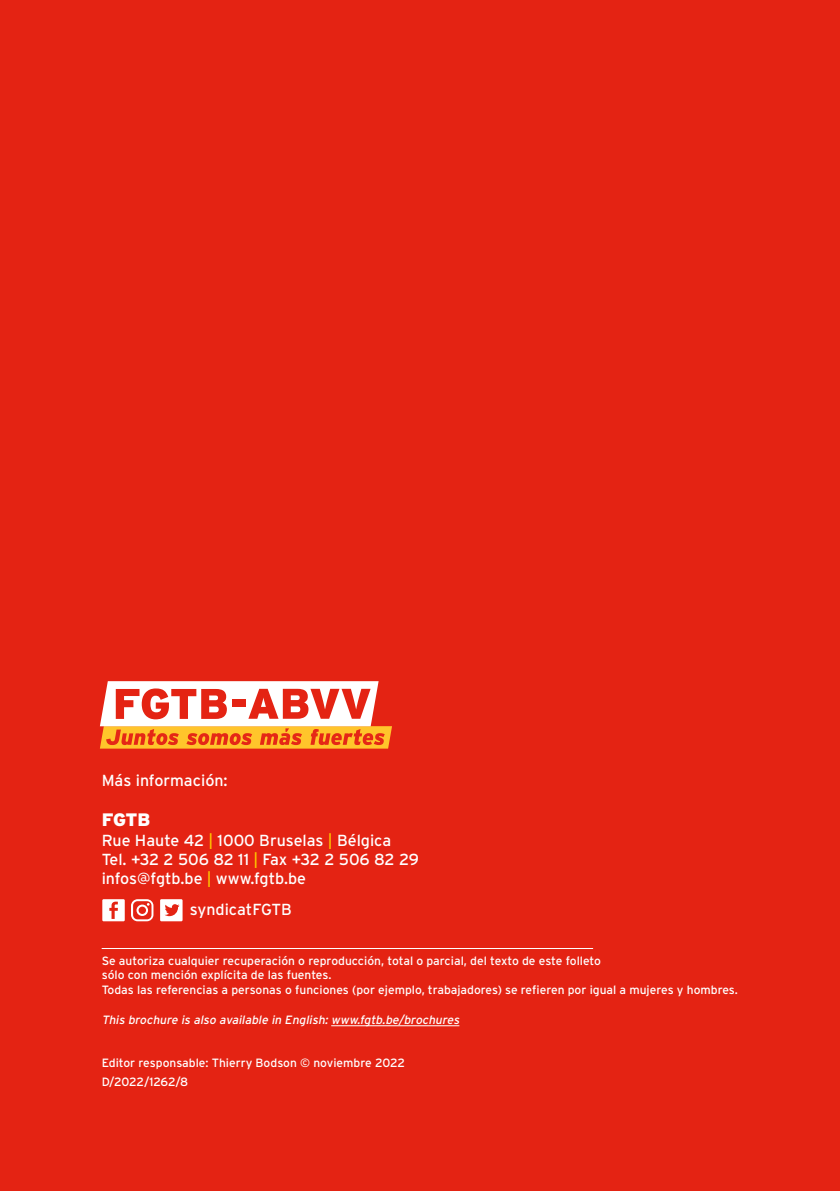
<style>
.page{position:relative;width:840px;height:1191px;background:#fff}
.page>*{position:absolute;margin:0;border:0;box-sizing:border-box;transform-origin:0 0}
.t1{font:900 18px "Interstate";color:#fff}
.t2{font:16px/19.2px "Interstate";color:#fff}
.t3{font:12px/14.4px "Interstate";color:#fff}
.t4{font:italic 12px "Interstate";color:#fff}
.s1{color:#fdc600}
</style>
<div class="page">
<div style="left:0;top:0;width:839px;height:1191px;background:#e42313"></div>
<hr style="left:331px;top:1025px;width:128px;height:1px;background:#fff">
<svg style="left:102px;top:899px;width:23px;height:22px"></svg>
<svg style="left:160px;top:899px;width:22px;height:22px"></svg>
<svg style="left:131px;top:899px;width:22px;height:22px"></svg>
<hr style="left:102px;top:948px;width:490px;height:1px;background:#fff">
<svg style="left:100px;top:681px;width:292px;height:67px"></svg>
<div style="left:232px;top:699px;width:14px;height:8px;background:#e42313"></div>
<h2 class="t2" style="left:102px;top:770px;width:127px">Más información:</h2>
<h1 class="t1" style="left:102px;top:809px;width:50px">FGTB</h1>
<h2 class="t2" style="left:102px;top:830px;width:318px">Rue Haute 42 <span class="s1">|</span> 1000 Bruselas <span class="s1">|</span> Bélgica<br>Tel. +32 2 506 82 11 <span class="s1">|</span> Fax +32 2 506 82 29 infos@fgtb.be <span class="s1">|</span> www.fgtb.be</h2>
<h2 class="t2" style="left:190px;top:899px;width:103px">syndicatFGTB</h2>
<p class="t3" style="left:102px;top:953px;width:637px">Se autoriza cualquier recuperación o reproducción, total o parcial, del texto de este folleto<br>sólo con mención explícita de las fuentes.<br>Todas las referencias a personas o funciones (por ejemplo, trabajadores) se refieren por igual a mujeres y hombres.</p>
<p class="t4" style="left:102px;top:1013px;width:361px">This brochure is also available in English: www.fgtb.be/brochures</p>
<p class="t3" style="left:102px;top:1052px;width:305px;line-height:19.6px">Editor responsable: Thierry Bodson © noviembre 2022<br>D/2022/1262/8</p>
</div>
